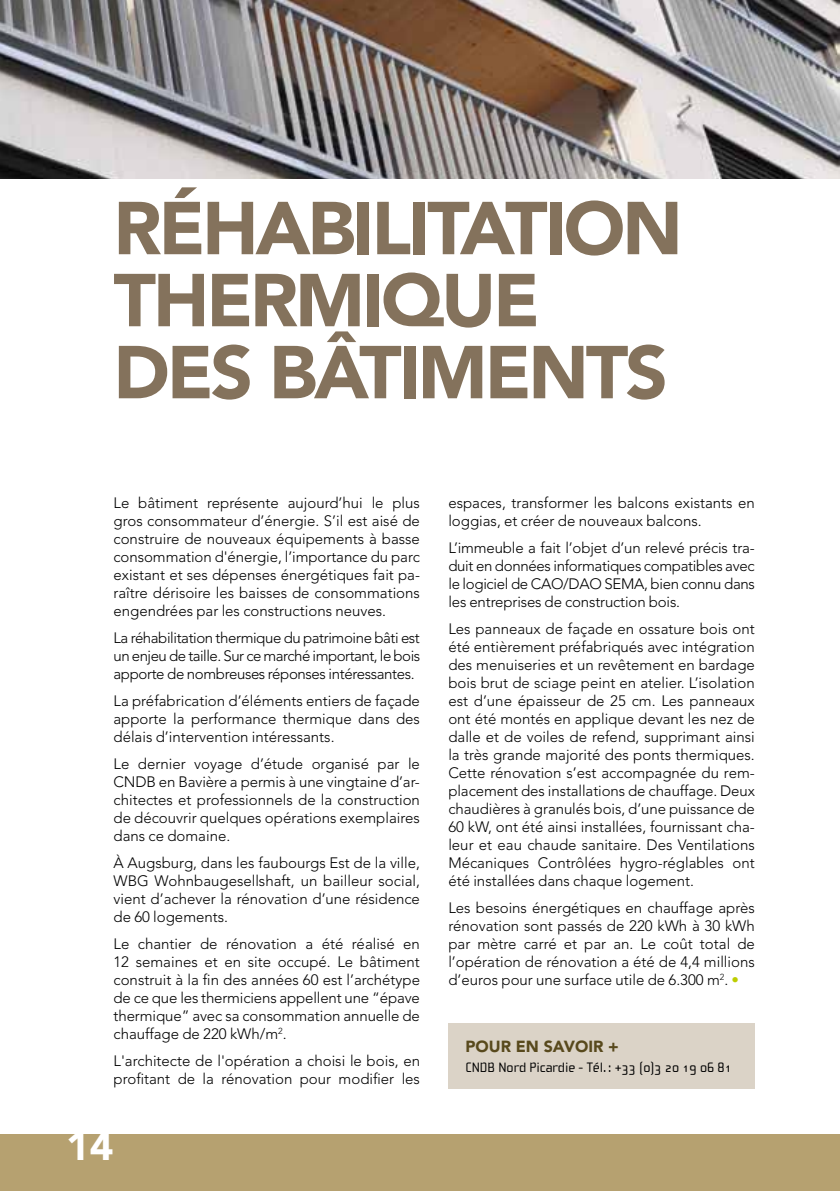
<style>
.page{position:relative;width:840px;height:1191px;background:#fff}
.page>*{position:absolute;margin:0;border:0;box-sizing:border-box;transform-origin:0 0}
.t1{font:900 74px/72px "Avenir LT Std";letter-spacing:-.04em;color:#84725c}
.t2{font:900 40px "Avenir LT Std";color:#fff}
.t3{font:900 16px "Avenir LT Std";color:#58491c}
.t4{font:300 15px/18px "Avenir LT Std";color:#000;text-align:justify}
.t5{font:14px "Cholla Wide Old Style";color:#000}
.s1{color:#bdcd00}
</style>
<div class="page">
<div style="left:0;top:1134px;width:839px;height:57px;background:#b6a170"></div>
<img style="left:0;top:0;width:839px;height:179px">
<div style="left:448px;top:1023px;width:306px;height:66px;background:#dbd3c7"></div>
<h1 class="t1" style="left:113px;top:192px;width:570px">RÉHABILITATION<br>THERMIQUE<br>DES BÂTIMENTS</h1>
<p class="t4" style="left:113px;top:493px;width:308px">Le bâtiment représente aujourd’hui le plus gros consommateur d’énergie. S’il est aisé de construire de nouveaux équipements à basse consommation d'énergie, l’importance du parc existant et ses dépenses énergétiques fait pa&shy;raître dérisoire les baisses de consommations engendrées par les constructions neuves.</p>
<p class="t4" style="left:113px;top:628px;width:308px">La réhabilitation thermique du patrimoine bâti est un enjeu de taille. Sur ce marché important, le bois apporte de nombreuses réponses intéressantes.</p>
<p class="t4" style="left:113px;top:691px;width:308px">La préfabrication d’éléments entiers de façade apporte la performance thermique dans des délais d’intervention intéressants.</p>
<p class="t4" style="left:113px;top:754px;width:308px">Le dernier voyage d’étude organisé par le CNDB en Bavière a permis à une vingtaine d’ar&shy;chitectes et professionnels de la construction de découvrir quelques opérations exemplaires dans ce domaine.</p>
<p class="t4" style="left:113px;top:853px;width:308px">À Augsburg, dans les faubourgs Est de la ville, WBG Wohnbaugesellshaft, un bailleur social, vient d’achever la rénovation d’une résidence de 60 logements.</p>
<p class="t4" style="left:113px;top:934px;width:308px">Le chantier de rénovation a été réalisé en 12 semaines et en site occupé. Le bâtiment construit à la fin des années 60 est l’archétype de ce que les thermiciens appellent une “épave thermique” avec sa consommation annuelle de chauffage de 220 kWh/m<sup>2</sup>.</p>
<p class="t4" style="left:113px;top:1051px;width:308px">L'architecte de l'opération a choisi le bois, en profitant de la rénovation pour modifier les</p>
<h2 class="t2" style="left:66px;top:1121px;width:49px">14</h2>
<p class="t4" style="left:448px;top:493px;width:308px">espaces, transformer les balcons existants en loggias, et créer de nouveaux balcons.</p>
<p class="t4" style="left:448px;top:538px;width:308px">L’immeuble a fait l’objet d’un relevé précis tra&shy;duit en données informatiques compatibles avec le logiciel de CAO/DAO SEMA, bien connu dans les entreprises de construction bois.</p>
<p class="t4" style="left:448px;top:619px;width:308px">Les panneaux de façade en ossature bois ont été entièrement préfabriqués avec intégration des menuiseries et un revêtement en bardage bois brut de sciage peint en atelier. L’isolation est d’une épaisseur de 25 cm. Les panneaux ont été montés en applique devant les nez de dalle et de voiles de refend, supprimant ainsi la très grande majorité des ponts thermiques.<br>Cette rénovation s’est accompagnée du rem&shy;placement des installations de chauffage. Deux chaudières à granulés bois, d’une puissance de 60 kW, ont été ainsi installées, fournissant cha&shy;leur et eau chaude sanitaire. Des Ventilations Mécaniques Contrôlées hygro-réglables ont été installées dans chaque logement.</p>
<p class="t4" style="left:448px;top:898px;width:308px">Les besoins énergétiques en chauffage après rénovation sont passés de 220 kWh à 30 kWh par mètre carré et par an. Le coût total de l’opération de rénovation a été de 4,4 millions d’euros pour une surface utile de 6.300 m<sup>2</sup>. <span class="s1">•</span></p>
<p class="t3" style="left:465px;top:1037px;width:155px">POUR EN SAVOIR +</p>
<p class="t5" style="left:465px;top:1059px;width:15px">CNDB</p>
<p class="t5" style="left:498px;top:1059px;width:235px">Nord Picardie - Tél. : +33 (0)3 20 19 06 81</p>
</div>
